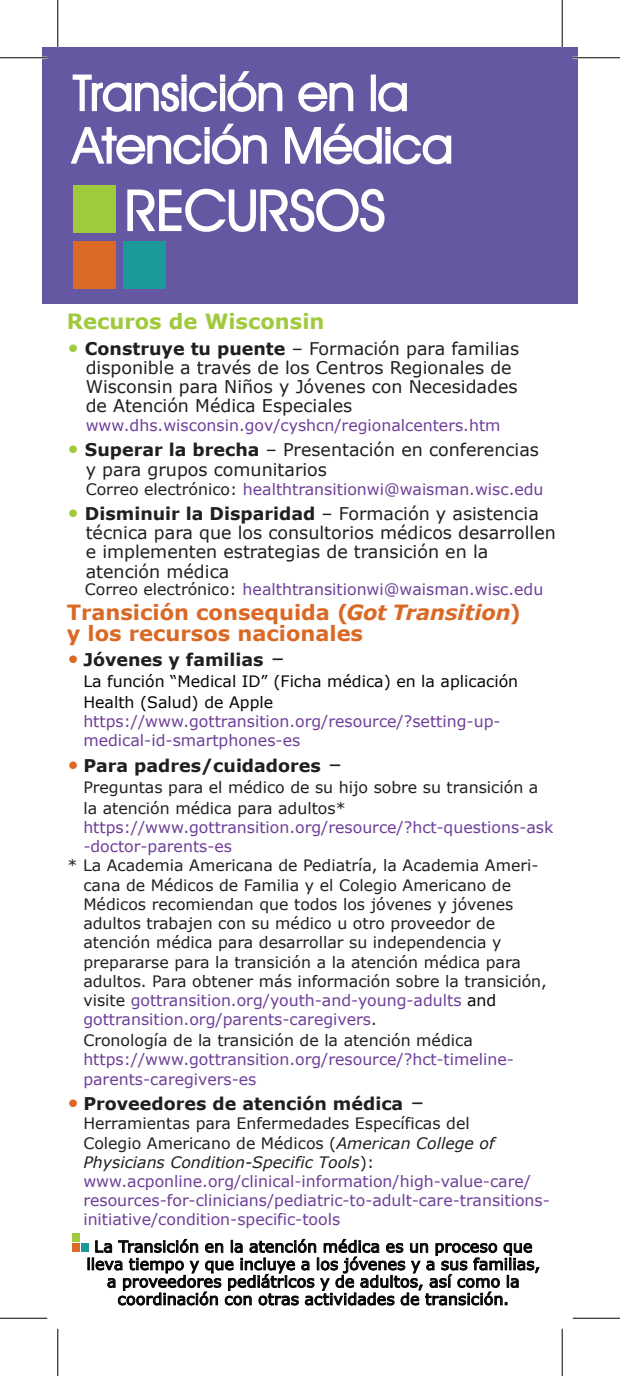
<style>
.page{position:relative;width:620px;height:1376px;background:#fff}
.page>*{position:absolute;margin:0;border:0;box-sizing:border-box;transform-origin:0 0}
.t1{font:56px "Avant Garde IT Cby BT";color:#fff}
.t2{font:49px/52.5px "Avant Garde IT Cby BT";color:#fff}
.t3{font:700 21px/21px "Verdana";color:#da6926}
.t4{font:700 21px "Verdana";color:#9fca3c}
.t5{font:17.5px/19.2px "Verdana";color:#211e1e}
.t6{font:700 17.5px "Verdana";color:#211e1e}
.t7{font:15.75px/19.2px "Verdana";color:#211e1e}
.t8{font:15.75px/19.2px "Verdana";color:#6f3e98}
.t9{font:15.75px/17.5px "Verdana";letter-spacing:.005em;color:#050504;text-align:center}
.t10{font:15.75px/19.2px "Verdana";color:#6e3e98}
.s1{font-size:21px;color:#9fca3c}
.s2{font-weight:700}
.s3{color:#211e1e}
.s4{font-style:italic}
.s5{font-weight:400;font-size:21px;color:#da6926}
.s6{font-weight:400;font-size:21px}
.s7{color:#6e3e98}
.s8{color:#050504}
.s9{font-style:italic;color:#211e1e}
</style>
<div class="page">
<div style="left:42px;top:48px;width:536px;height:256px;background:#6657a2"></div>
<div style="left:72px;top:1233px;width:7px;height:9px;background:#9fca3c"></div>
<div style="left:81px;top:1243px;width:8px;height:9px;background:#1b999b"></div>
<div style="left:72px;top:1243px;width:7px;height:9px;background:#da6926"></div>
<svg style="left:88px;top:1239px;width:451px;height:66px"></svg>
<svg style="left:72px;top:71px;width:211px;height:41px"></svg>
<svg style="left:298px;top:82px;width:56px;height:30px"></svg>
<div style="left:371px;top:75px;width:5px;height:36px;border:2px solid #fff"></div>
<svg style="left:378px;top:82px;width:29px;height:30px"></svg>
<svg style="left:70px;top:127px;width:132px;height:38px"></svg>
<div style="left:204px;top:136px;width:6px;height:28px;border:2px solid #fff"></div>
<div style="left:204px;top:127px;width:6px;height:7px;border:2px solid #fff"></div>
<svg style="left:212px;top:123px;width:55px;height:42px"></svg>
<svg style="left:285px;top:123px;width:167px;height:42px"></svg>
<svg style="left:127px;top:188px;width:258px;height:44px"></svg>
<div style="left:73px;top:186px;width:43px;height:47px;background:#9fca3c"></div>
<div style="left:123px;top:241px;width:42px;height:47px;background:#1b999b"></div>
<div style="left:73px;top:241px;width:43px;height:47px;background:#da6926"></div>
<hr style="left:0;top:57px;width:47px;height:2px;background:#fff">
<hr style="left:572px;top:57px;width:48px;height:2px;background:#fff">
<hr style="left:0;top:57px;width:47px;height:1px;background:#000">
<hr style="left:572px;top:57px;width:48px;height:1px;background:#000">
<hr style="left:0;top:1318px;width:47px;height:1px;background:#000">
<hr style="left:572px;top:1318px;width:48px;height:1px;background:#000">
<hr style="left:57px;top:0;width:1px;height:47px;background:#000">
<hr style="left:57px;top:1329px;width:1px;height:47px;background:#000">
<hr style="left:562px;top:0;width:1px;height:47px;background:#000">
<hr style="left:562px;top:1329px;width:1px;height:47px;background:#000">
<h2 class="t2" style="left:73px;top:66px;width:381px">Transición en la<br>Atención Médica</h2>
<h1 class="t1" style="left:125px;top:176px;width:262px">RECURSOS</h1>
<h3 class="t4" style="left:67px;top:307px;width:259px">Recuros de Wisconsin</h3>
<p class="t5" style="left:86px;top:338px;width:435px;text-indent:-18px"><span class="s1">•</span> <span class="s2">Construye tu puente</span> – Formación para familias disponible a través de los Centros Regionales de Wisconsin para Niños y Jóvenes con Necesidades de Atención Médica Especiales</p>
<p class="t8" style="left:86px;top:416px;width:416px">www.dhs.wisconsin.gov/cyshcn/regionalcenters.htm</p>
<p class="t5" style="left:86px;top:440px;width:455px;text-indent:-18px"><span class="s1">•</span> <span class="s2">Superar la brecha</span> – Presentación en conferencias y para grupos comunitarios</p>
<p class="t8" style="left:86px;top:479px;width:459px"><span class="s3">Correo electrónico:</span> healthtransitionwi@waisman.wisc.edu</p>
<p class="t5" style="left:86px;top:504px;width:471px;text-indent:-18px"><span class="s1">•</span> <span class="s2">Disminuir la Disparidad</span> – Formación y asistencia técnica para que los consultorios médicos desarrollen e implementen estrategias de transición en la atención médica</p>
<p class="t8" style="left:85px;top:580px;width:460px"><span class="s3">Correo electrónico:</span> healthtransitionwi@waisman.wisc.edu</p>
<h3 class="t3" style="left:67px;top:601px;width:456px">Transición consequida (<span class="s4">Got Transition</span>) y los recursos nacionales</h3>
<p class="t6" style="left:67px;top:647px;width:218px"><span class="s5">•</span> Jóvenes y familias <span class="s6">–</span></p>
<p class="t9" style="left:83px;top:670px;width:436px;line-height:21px;text-align:left">La función “Medical ID” (Ficha médica) en la aplicación<br>Health (Salud) de Apple</p>
<p class="t8" style="left:83px;top:711px;width:418px">https://www.gottransition.org/resource/?setting-up&shy;medical-id-smartphones-es</p>
<p class="t6" style="left:67px;top:753px;width:276px"><span class="s5">•</span> Para padres/cuidadores <span class="s6">–</span></p>
<p class="t7" style="left:83px;top:776px;width:456px;line-height:21px">Preguntas para el médico de su hijo sobre su transición a la atención médica para adultos*</p>
<p class="t10" style="left:83px;top:817px;width:471px">https://www.gottransition.org/resource/?hct-questions-ask -doctor-parents-es</p>
<p class="t7" style="left:83px;top:856px;width:465px;text-indent:-16px">* La Academia Americana de Pediatría, la Academia Ameri&shy;cana de Médicos de Familia y el Colegio Americano de Médicos recomiendan que todos los jóvenes y jóvenes adultos trabajen con su médico u otro proveedor de atención médica para desarrollar su independencia y prepararse para la transición a la atención médica para adultos. Para obtener más información sobre la transición, visite <span class="s7">gottransition.org/youth-and-young-adults</span> <span class="s8">and </span><span class="s7">gottransition.org/parents-caregivers</span>.</p>
<p class="t7" style="left:83px;top:1031px;width:391px">Cronología de la transición de la atención médica</p>
<p class="t10" style="left:83px;top:1050px;width:432px">https://www.gottransition.org/resource/?hct-timeline&shy;parents-caregivers-es</p>
<p class="t6" style="left:67px;top:1091px;width:358px"><span class="s5">•</span> Proveedores de atención médica <span class="s6">–</span></p>
<p class="t8" style="left:83px;top:1114px;width:468px"><span class="s3">Herramientas para Enfermedades Específicas del<br>Colegio Americano de Médicos (</span><span class="s9">American College of Physicians Condition-Specific Tools</span><span class="s3">): </span>www.acponline.org/clinical-information/high-value-care/ resources-for-clinicians/pediatric-to-adult-care-transitions&shy;initiative/condition-specific-tools</p>
<p class="t9" style="left:86px;top:1238px;width:455px">La Transición en la atención médica es un proceso que lleva tiempo y que incluye a los jóvenes y a sus familias, a proveedores pediátricos y de adultos, así como la coordinación con otras actividades de transición.</p>
</div>
